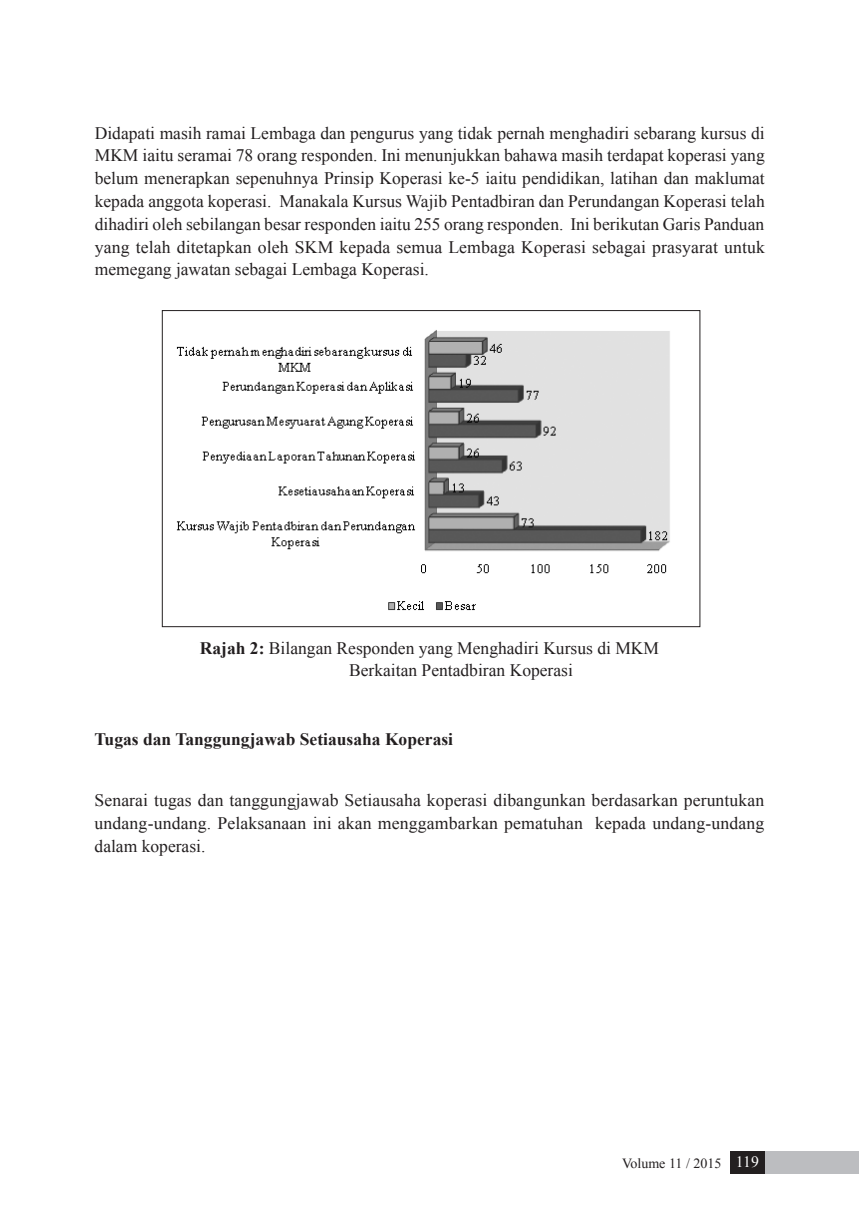
<style>
.page{position:relative;width:859px;height:1226px;background:#fff}
.page>*{position:absolute;margin:0;border:0;box-sizing:border-box;transform-origin:0 0}
.t1{font:17.5px/22.8px "Times New Roman";color:#231f20;text-align:justify}
.Heading_3{font:700 17.5px "Times New Roman";color:#231f20}
.t2{font:14px "Times New Roman";color:#231f20}
.s1{font-weight:700}
.s2{font-size:15.75px;color:#fff}
</style>
<div class="page">
<div style="left:729px;top:1150px;width:35px;height:23px;background:#231f20"></div>
<div style="left:764px;top:1150px;width:94px;height:23px;background:#bcbdc0"></div>
<img style="left:176px;top:330px;width:494px;height:281px">
<p class="t1" style="left:95px;top:121px;width:671px">Didapati masih ramai Lembaga dan pengurus yang tidak pernah menghadiri sebarang kursus di MKM iaitu seramai 78 orang responden. Ini menunjukkan bahawa masih terdapat koperasi yang belum menerapkan sepenuhnya Prinsip Koperasi ke-5 iaitu pendidikan, latihan dan maklumat kepada anggota koperasi. Manakala Kursus Wajib Pentadbiran dan Perundangan Koperasi telah dihadiri oleh sebilangan besar responden iaitu 255 orang responden. Ini berikutan Garis Panduan yang telah ditetapkan oleh SKM kepada semua Lembaga Koperasi sebagai prasyarat untuk memegang jawatan sebagai Lembaga Koperasi.</p>
<p class="t1" style="left:200px;top:636px;width:460px"><span class="s1">Rajah 2:</span> Bilangan Responden yang Menghadiri Kursus di MKM</p>
<p class="t1" style="left:349px;top:659px;width:225px">Berkaitan Pentadbiran Koperasi</p>
<p class="Heading_3" style="left:94px;top:726px;width:360px">Tugas dan Tanggungjawab Setiausaha Koperasi</p>
<p class="t1" style="left:94px;top:788px;width:671px">Senarai tugas dan tanggungjawab Setiausaha koperasi dibangunkan berdasarkan peruntukan undang-undang. Pelaksanaan ini akan menggambarkan pematuhan kepada undang-undang dalam koperasi.</p>
<p class="t2" style="left:622px;top:1153px;width:138px">Volume 11 / 2015 <span class="s2">119</span></p>
</div>
